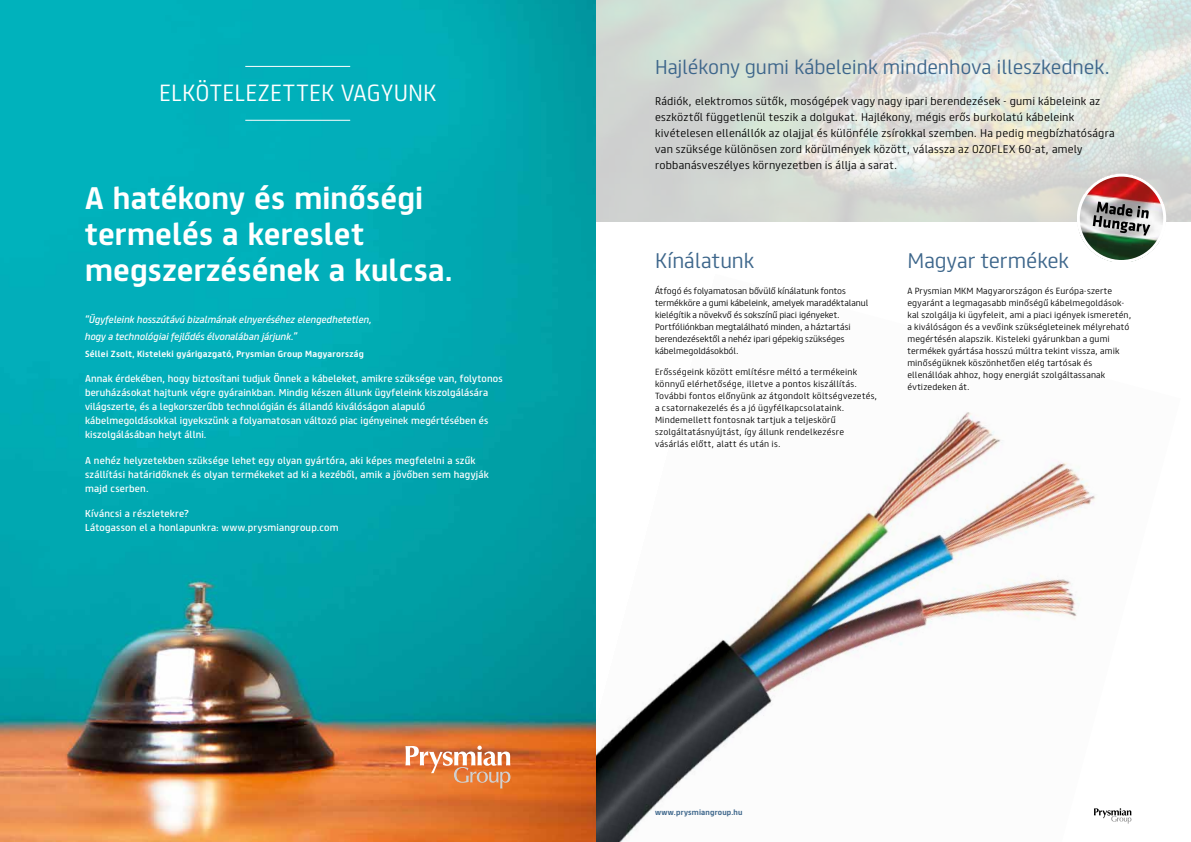
<style>
.page{position:relative;width:1191px;height:842px;background:#fff}
.page>*{position:absolute;margin:0;border:0;box-sizing:border-box;transform-origin:0 0}
.t1{font:700 28px/36px "FS Truman";letter-spacing:.005em;color:#fff}
.t2{font:300 21px "FS Truman";letter-spacing:.01em;color:#fff}
.t3{font:300 19px "FS Truman";color:#3d668b}
.t4{font:300 18px "FS Truman";color:#3d668b}
.t5{font:300 10px/16px "FS Truman";letter-spacing:.02em;color:#000}
.t6{font:9px/14px "FS Truman";letter-spacing:.02em;color:#fff}
.t7{font:italic 9px/16.8px "FS Truman";color:#fff}
.t8{font:300 8px/12px "FS Truman";letter-spacing:.025em;color:#000}
.t9{font:300 8px/12px "FS Truman";color:#000}
.t10{font:700 8px "FS Truman";letter-spacing:.035em;color:#fff}
.t11{font:700 7px "FS Truman";letter-spacing:.025em;color:#3d668b}
</style>
<div class="page">
<img style="left:595px;top:0;width:596px;height:221px">
<img style="left:595px;top:274px;width:537px;height:568px">
<img style="left:0;top:0;width:595px;height:842px">
<img style="left:1077px;top:174px;width:89px;height:87px">
<svg style="left:405px;top:746px;width:105px;height:42px;background:#e69260"></svg>
<hr style="left:245px;top:66px;width:105px;height:1px;background:#fff">
<hr style="left:245px;top:120px;width:105px;height:1px;background:#fff">
<svg style="left:1094px;top:808px;width:37px;height:16px"></svg>
<h2 class="t2" style="left:159px;top:75px;width:279px">ELKÖTELEZETTEK VAGYUNK</h2>
<h1 class="t1" style="left:85px;top:178px;width:369px">A hatékony és minőségi termelés a kereslet megszerzésének a kulcsa.</h1>
<p class="t7" style="left:85px;top:311px;width:288px">“Ügyfeleink hosszútávú bizalmának elnyeréséhez elengedhetetlen, hogy a technológiai fejlődés élvonalában járjunk.”</p>
<p class="t10" style="left:85px;top:347px;width:280px">Séllei Zsolt, Kisteleki gyárigazgató, Prysmian Group Magyarország</p>
<p class="t6" style="left:85px;top:371px;width:419px">Annak érdekében, hogy biztosítani tudjuk Önnek a kábeleket, amikre szüksége van, folytonos beruházásokat hajtunk végre gyárainkban. Mindig készen állunk ügyfeleink kiszolgálására világszerte, és a legkorszerűbb technológián és állandó kiválóságon alapuló kábelmegoldásokkal igyekszünk a folyamatosan változó piac igényeinek megértésében és kiszolgálásában helyt állni.</p>
<p class="t6" style="left:85px;top:452px;width:405px">A nehéz helyzetekben szüksége lehet egy olyan gyártóra, aki képes megfelelni a szűk szállítási határidőknek és olyan termékeket ad ki a kezéből, amik a jövőben sem hagyják majd cserben.</p>
<p class="t6" style="left:85px;top:506px;width:255px">Kíváncsi a részletekre?<br>Látogasson el a honlapunkra: www.prysmiangroup.com</p>
<h3 class="t4" style="left:655px;top:52px;width:456px">Hajlékony gumi kábeleink mindenhova illeszkednek.</h3>
<p class="t5" style="left:655px;top:92px;width:461px">Rádiók, elektromos sütők, mosógépek vagy nagy ipari berendezések - gumi kábeleink az eszköztől függetlenül teszik a dolgukat. Hajlékony, mégis erős burkolatú kábeleink kivételesen ellenállók az olajjal és különféle zsírokkal szemben. Ha pedig megbízhatóságra van szüksége különösen zord körülmények között, válassza az OZOFLEX 60-at, amely robbanásveszélyes környezetben is állja a sarat.</p>
<h3 class="t3" style="left:655px;top:244px;width:101px">Kínálatunk</h3>
<p class="t9" style="left:655px;top:284px;width:215px">Átfogó és folyamatosan bővülő kínálatunk fontos termékköre a gumi kábeleink, amelyek maradéktalanul kielégítik a növekvő és sokszínű piaci igényeket.<br>Portfóliónkban megtalálható minden, a háztartási berendezésektől a nehéz ipari gépekig szükséges kábelmegoldásokból.</p>
<p class="t8" style="left:655px;top:365px;width:224px">Erősségeink között említésre méltó a termékeink könnyű elérhetősége, illetve a pontos kiszállítás.<br>További fontos előnyünk az átgondolt költségvezetés, a csatornakezelés és a jó ügyfélkapcsolataink.<br>Mindemellett fontosnak tartjuk a teljeskörű szolgáltatásnyújtást, így állunk rendelkezésre vásárlás előtt, alatt és után is.</p>
<h3 class="t3" style="left:907px;top:244px;width:163px">Magyar termékek</h3>
<p class="t8" style="left:907px;top:284px;width:225px">A Prysmian MKM Magyarországon és Európa-szerte egyaránt a legmagasabb minőségű kábelmegoldások&shy;kal szolgálja ki ügyfeleit, ami a piaci igények ismeretén, a kiválóságon és a vevőink szükségleteinek mélyreható megértésén alapszik. Kisteleki gyárunkban a gumi termékek gyártása hosszú múltra tekint vissza, amik minőségüknek köszönhetően elég tartósak és ellenállóak ahhoz, hogy energiát szolgáltassanak évtizedeken át.</p>
<p class="t11" style="left:655px;top:806px;width:89px">www.prysmiangroup.hu</p>
</div>
